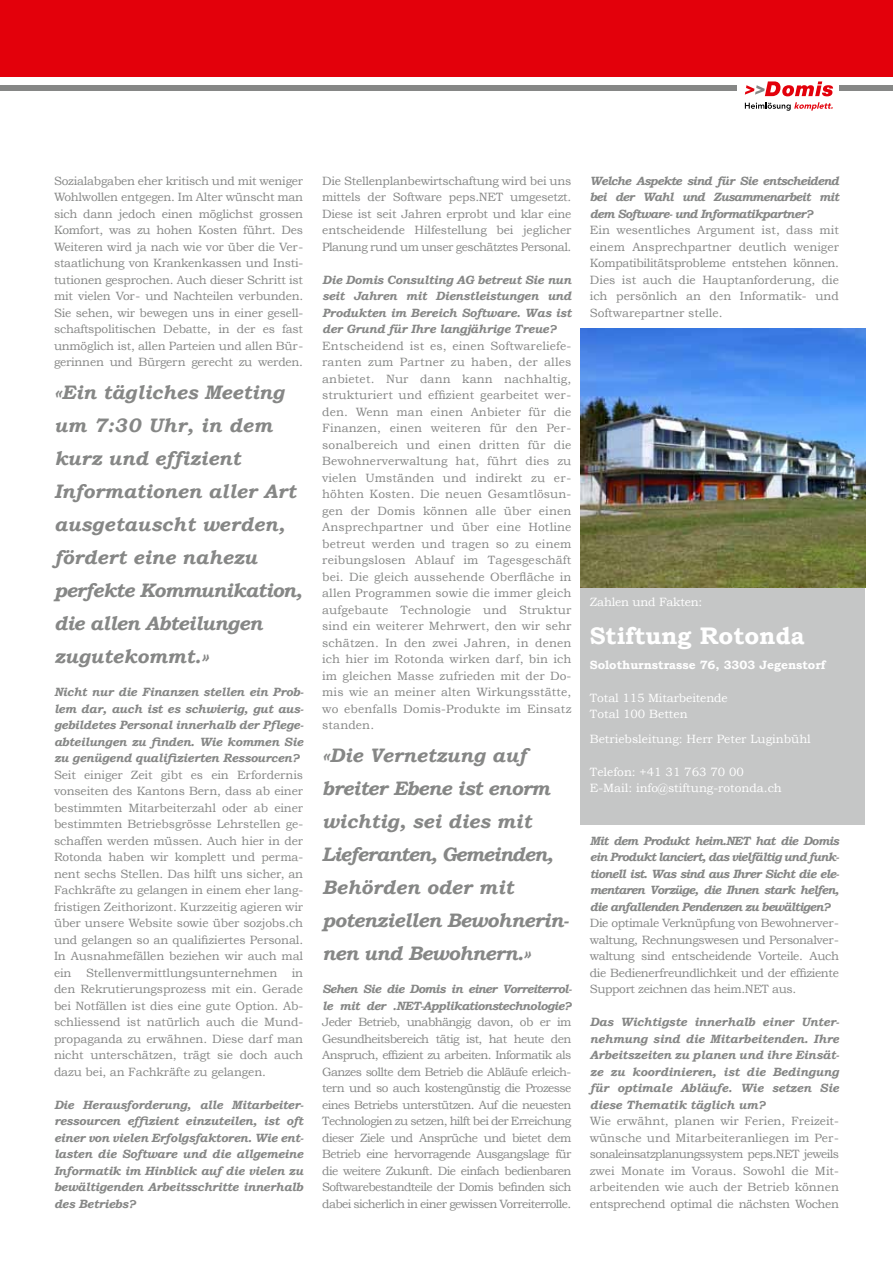
<style>
.page{position:relative;width:893px;height:1263px;background:#fff}
.page>*{position:absolute;margin:0;border:0;box-sizing:border-box;transform-origin:0 0}
.t1{font:700 24px "Bookman Old Style";color:#fff}
.t2{font:italic 700 19.5px/33px "Bookman Old Style";color:#868786}
.t3{font:italic 700 19.5px/33px "Bookman Old Style";letter-spacing:-.03em;color:#868786}
.t4{font:12px/16.5px "Bookman Old Style";letter-spacing:-.02em;color:#868786;text-align:justify}
.t5{font:italic 700 12px/16.5px "Bookman Old Style";letter-spacing:-.02em;color:#868786;text-align:justify}
.t6{font:12px/16.5px "Bookman Old Style";color:#fff}
.t7{font:italic 700 12px/16.5px "Bookman Old Style";letter-spacing:-.05em;color:#868786}
.t8{font:700 12px "Bookman Old Style";color:#fff}
</style>
<div class="page">
<div style="left:580px;top:587px;width:285px;height:237px;background:#c5c6c6"></div>
<div style="left:0;top:0;width:893px;height:76px;background:#e3000b"></div>
<div style="left:0;top:85px;width:893px;height:6px;background:#868786"></div>
<div style="left:738px;top:78px;width:101px;height:37px;background:#fff"></div>
<svg style="left:745px;top:102px;width:88px;height:9px"></svg>
<svg style="left:745px;top:81px;width:88px;height:15px"></svg>
<img style="left:580px;top:329px;width:285px;height:258px">
<p class="t4" style="left:54px;top:172px;width:251px">Sozialabgaben eher kritisch und mit weniger Wohlwollen entgegen. Im Alter wünscht man sich dann jedoch einen möglichst grossen Komfort, was zu hohen Kosten führt. Des Weiteren wird ja nach wie vor über die Ver&shy;staatlichung von Krankenkassen und Insti&shy;tutionen gesprochen. Auch dieser Schritt ist mit vielen Vor- und Nachteilen verbunden.<br>Sie sehen, wir bewegen uns in einer gesell&shy;schaftspolitischen Debatte, in der es fast unmöglich ist, allen Parteien und allen Bür&shy;gerinnen und Bürgern gerecht zu werden.</p>
<h2 class="t2" style="left:54px;top:376px;width:250px">«Ein tägliches Meeting um 7:30 Uhr, in dem kurz und effizient<br>Informationen aller Art ausgetauscht werden, fördert eine nahezu perfekte Kommunikation, die allen Abteilungen zugutekommt.»</h2>
<p class="t5" style="left:54px;top:684px;width:251px">Nicht nur die Finanzen stellen ein Prob&shy;lem dar, auch ist es schwierig, gut aus&shy;gebildetes Personal innerhalb der Pflege&shy;abteilungen zu finden. Wie kommen Sie zu genügend qualifizierten Ressourcen?</p>
<p class="t4" style="left:54px;top:766px;width:251px">Seit einiger Zeit gibt es ein Erfordernis vonseiten des Kantons Bern, dass ab einer bestimmten Mitarbeiterzahl oder ab einer bestimmten Betriebsgrösse Lehrstellen ge&shy;schaffen werden müssen. Auch hier in der Rotonda haben wir komplett und perma&shy;nent sechs Stellen. Das hilft uns sicher, an Fachkräfte zu gelangen in einem eher lang&shy;fristigen Zeithorizont. Kurzzeitig agieren wir über unsere Website sowie über sozjobs.ch und gelangen so an qualifiziertes Personal.<br>In Ausnahmefällen beziehen wir auch mal ein Stellenvermittlungsunternehmen in den Rekrutierungsprozess mit ein. Gerade bei Notfällen ist dies eine gute Option. Ab&shy;schliessend ist natürlich auch die Mund&shy;propaganda zu erwähnen. Diese darf man nicht unterschätzen, trägt sie doch auch dazu bei, an Fachkräfte zu gelangen.</p>
<p class="t5" style="left:54px;top:1096px;width:251px">Die Herausforderung, alle Mitarbeiter&shy;ressourcen effizient einzuteilen, ist oft einer von vielen Erfolgsfaktoren. Wie ent&shy;lasten die Software und die allgemeine Informatik im Hinblick auf die vielen zu bewältigenden Arbeitsschritte innerhalb des Betriebs?</p>
<p class="t4" style="left:322px;top:172px;width:251px">Die Stellenplanbewirtschaftung wird bei uns mittels der Software peps.NET umgesetzt.<br>Diese ist seit Jahren erprobt und klar eine entscheidende Hilfestellung bei jeglicher Planung rund um unser geschätztes Personal.</p>
<p class="t5" style="left:322px;top:271px;width:251px">Die Domis Consulting AG betreut Sie nun seit Jahren mit Dienstleistungen und Produkten im Bereich Software. Was ist der Grund für Ihre langjährige Treue?</p>
<p class="t4" style="left:322px;top:337px;width:251px">Entscheidend ist es, einen Softwareliefe&shy;ranten zum Partner zu haben, der alles anbietet. Nur dann kann nachhaltig, strukturiert und effizient gearbeitet wer&shy;den. Wenn man einen Anbieter für die Finanzen, einen weiteren für den Per&shy;sonalbereich und einen dritten für die Bewohnerverwaltung hat, führt dies zu vielen Umständen und indirekt zu er&shy;höhten Kosten. Die neuen Gesamtlösun&shy;gen der Domis können alle über einen Ansprechpartner und über eine Hotline betreut werden und tragen so zu einem reibungslosen Ablauf im Tagesgeschäft bei. Die gleich aussehende Oberfläche in allen Programmen sowie die immer gleich aufgebaute Technologie und Struktur sind ein weiterer Mehrwert, den wir sehr schätzen. In den zwei Jahren, in denen ich hier im Rotonda wirken darf, bin ich im gleichen Masse zufrieden mit der Do&shy;mis wie an meiner alten Wirkungsstätte, wo ebenfalls Domis-Produkte im Einsatz standen.</p>
<h2 class="t3" style="left:322px;top:739px;width:248px">«Die Vernetzung auf breiter Ebene ist enorm wichtig, sei dies mit<br>Lieferanten, Gemeinden,<br>Behörden oder mit potenziellen Bewohnerin&shy;nen und Bewohnern.»</h2>
<p class="t7" style="left:322px;top:981px;width:251px">Sehen Sie die Domis in einer Vorreiterrol&shy;le mit der .NET-Applikationstechnologie?</p>
<p class="t4" style="left:322px;top:1014px;width:251px">Jeder Betrieb, unabhängig davon, ob er im Gesundheitsbereich tätig ist, hat heute den Anspruch, effizient zu arbeiten. Informatik als Ganzes sollte dem Betrieb die Abläufe erleich&shy;tern und so auch kostengünstig die Prozesse eines Betriebs unterstützen. Auf die neuesten Technologien zu setzen, hilft bei der Erreichung dieser Ziele und Ansprüche und bietet dem Betrieb eine hervorragende Ausgangslage für die weitere Zukunft. Die einfach bedienbaren Softwarebestandteile der Domis befinden sich dabei sicherlich in einer gewissen Vorreiterrolle.</p>
<p class="t5" style="left:590px;top:172px;width:251px">Welche Aspekte sind für Sie entscheidend bei der Wahl und Zusammenarbeit mit dem Software- und Informatikpartner?</p>
<p class="t4" style="left:590px;top:222px;width:251px">Ein wesentliches Argument ist, dass mit einem Ansprechpartner deutlich weniger Kompatibilitätsprobleme entstehen können.<br>Dies ist auch die Hauptanforderung, die ich persönlich an den Informatik- und Softwarepartner stelle.</p>
<p class="t6" style="left:590px;top:594px;width:114px">Zahlen und Fakten:</p>
<h1 class="t1" style="left:590px;top:621px;width:217px">Stiftung Rotonda</h1>
<p class="t8" style="left:590px;top:657px;width:237px">Solothurnstrasse 76, 3303 Jegenstorf</p>
<p class="t6" style="left:590px;top:689px;width:139px">Total 115 Mitarbeitende<br>Total 100 Betten</p>
<p class="t6" style="left:590px;top:731px;width:223px">Betriebsleitung: Herr Peter Luginbühl</p>
<p class="t6" style="left:590px;top:764px;width:194px">Telefon: +41 31 763 70 00<br>E-Mail: info@stiftung-rotonda.ch</p>
<p class="t5" style="left:590px;top:832px;width:251px">Mit dem Produkt heim.NET hat die Domis ein Produkt lanciert, das vielfältig und funk&shy;tionell ist. Was sind aus Ihrer Sicht die ele&shy;mentaren Vorzüge, die Ihnen stark helfen, die anfallenden Pendenzen zu bewältigen?</p>
<p class="t4" style="left:590px;top:915px;width:251px">Die optimale Verknüpfung von Bewohnerver&shy;waltung, Rechnungswesen und Personalver&shy;waltung sind entscheidende Vorteile. Auch die Bedienerfreundlichkeit und der effiziente Support zeichnen das heim.NET aus.</p>
<p class="t5" style="left:590px;top:1014px;width:251px">Das Wichtigste innerhalb einer Unter&shy;nehmung sind die Mitarbeitenden. Ihre Arbeitszeiten zu planen und ihre Einsät&shy;ze zu koordinieren, ist die Bedingung für optimale Abläufe. Wie setzen Sie diese Thematik täglich um?</p>
<p class="t4" style="left:590px;top:1113px;width:251px">Wie erwähnt, planen wir Ferien, Freizeit&shy;wünsche und Mitarbeiteranliegen im Per&shy;sonaleinsatzplanungssystem peps.NET jeweils zwei Monate im Voraus. Sowohl die Mit&shy;arbeitenden wie auch der Betrieb können entsprechend optimal die nächsten Wochen</p>
</div>
